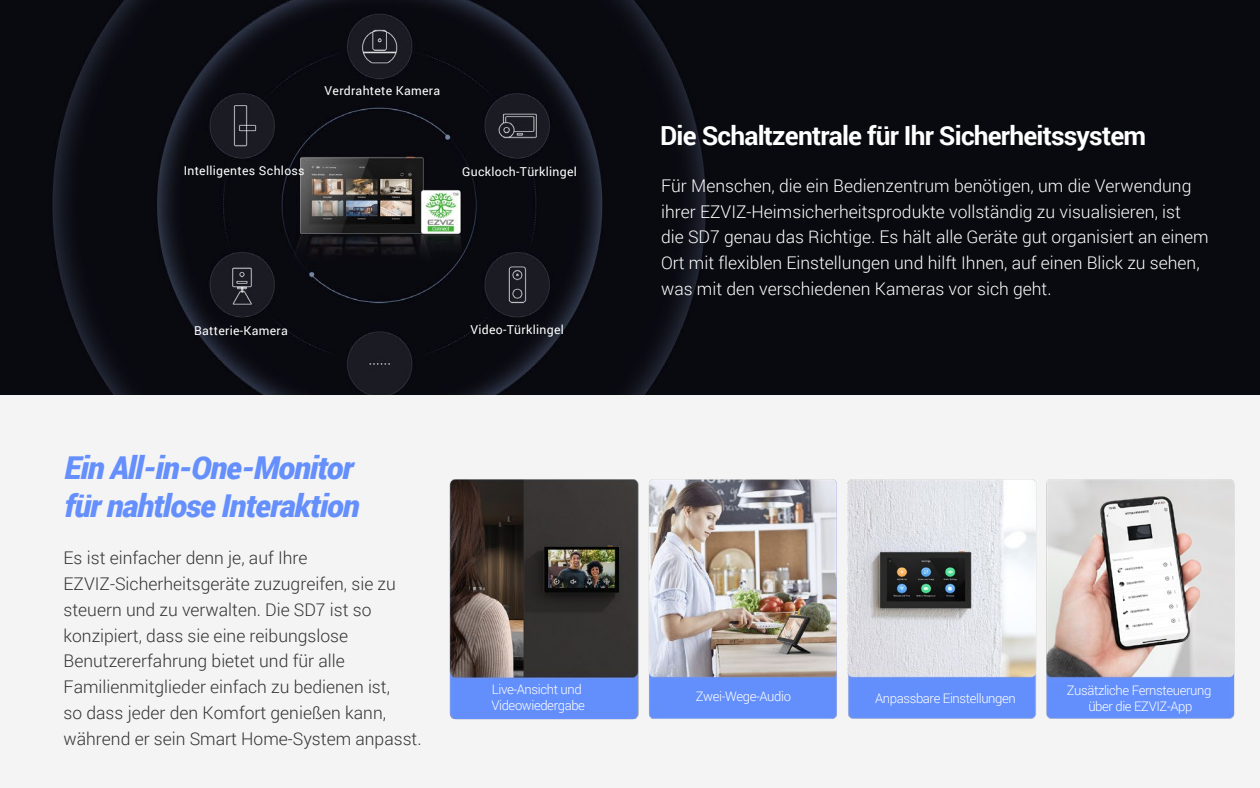
<style>
.page{position:relative;width:1260px;height:788px;background:#fff}
.page>*{position:absolute;margin:0;border:0;box-sizing:border-box;transform-origin:0 0}
.t1{font:italic 900 31.5px/37.8px "Roboto";letter-spacing:-.03em;color:#648ffc}
.t2{font:700 26.25px "Roboto";letter-spacing:-.03em;color:#fff}
.t3{font:300 17.5px/25.7px "Roboto";color:#fff}
.t4{font:300 17.5px/25.7px "Roboto";color:#333}
.t5{font:300 13.12px/15.8px "Roboto";letter-spacing:-.03em;color:#fff}
.t6{font:12.25px "Roboto";letter-spacing:.025em;color:#fff}
</style>
<div class="page">
<div style="left:0;top:394px;width:1260px;height:394px;background:#f4f4f4"></div>
<img style="left:408px;top:394px;width:852px;height:326px">
<img style="left:448px;top:477px;width:192px;height:242px">
<img style="left:0;top:0;width:1260px;height:394px">
<p class="t6" style="left:325px;top:82px;width:117px">Verdrahtete Kamera</p>
<p class="t6" style="left:184px;top:162px;width:123px">Intelligentes Schloss</p>
<p class="t6" style="left:462px;top:163px;width:116px">Guckloch-Türklingel</p>
<p class="t6" style="left:194px;top:321px;width:95px">Batterie-Kamera</p>
<p class="t6" style="left:470px;top:321px;width:95px">Video-Türklingel</p>
<h1 class="t1" style="left:65px;top:448px;width:297px">Ein All-in-One-Monitor für nahtlose Interaktion</h1>
<h2 class="t2" style="left:660px;top:117px;width:487px">Die Schaltzentrale für Ihr Sicherheitssystem</h2>
<p class="t3" style="left:661px;top:172px;width:549px">Für Menschen, die ein Bedienzentrum benötigen, um die Verwendung ihrer EZVIZ-Heimsicherheitsprodukte vollständig zu visualisieren, ist<br>die SD7 genau das Richtige. Es hält alle Geräte gut organisiert an einem Ort mit flexiblen Einstellungen und hilft Ihnen, auf einen Blick zu sehen, was mit den verschiedenen Kameras vor sich geht.</p>
<p class="t4" style="left:64px;top:544px;width:360px">Es ist einfacher denn je, auf Ihre EZVIZ-Sicherheitsgeräte zuzugreifen, sie zu steuern und zu verwalten. Die SD7 ist so konzipiert, dass sie eine reibungslose Benutzererfahrung bietet und für alle Familienmitglieder einfach zu bedienen ist,<br>so dass jeder den Komfort genießen kann, während er sein Smart Home-System anpasst.</p>
<p class="t5" style="left:491px;top:681px;width:95px">Live-Ansicht und<br>Videowiedergabe</p>
<p class="t5" style="left:696px;top:687px;width:97px">Zwei-Wege-Audio</p>
<p class="t5" style="left:875px;top:689px;width:142px">Anpassbare Einstellungen</p>
<p class="t5" style="left:1067px;top:682px;width:146px;text-align:center">Zusätzliche Fernsteuerung über die EZVIZ-App</p>
</div>
